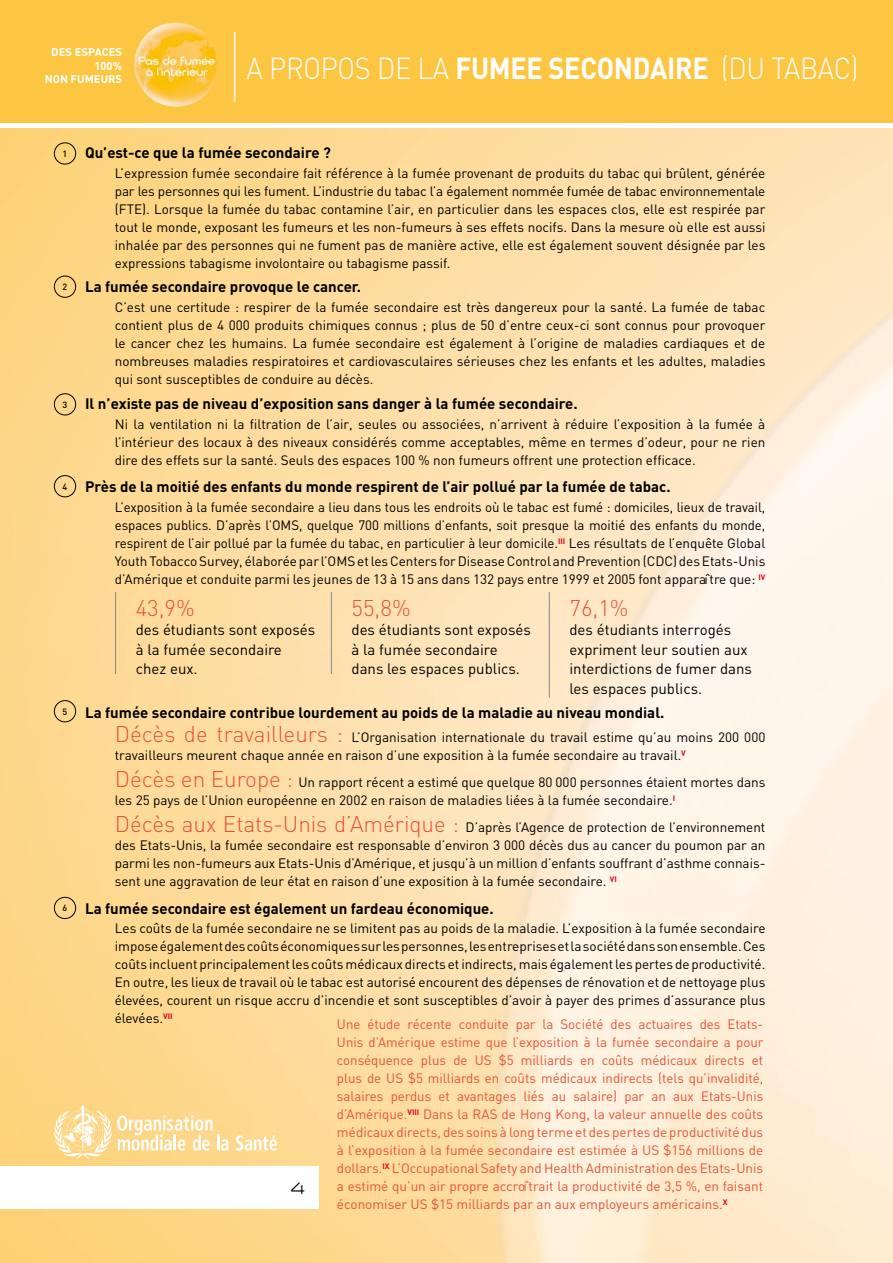
<style>
.page{position:relative;width:893px;height:1263px;background:#fff}
.page>*{position:absolute;margin:0;border:0;box-sizing:border-box;transform-origin:0 0}
.t1{font:300 30px "DIN";letter-spacing:-.01em;color:#fff;scale:.9 1}
.t2{font:300 22.5px "DIN";color:#e75236}
.t3{font:18px "Cabourg";color:#000}
.t4{font:700 15px "DIN";color:#000}
.t5{font:15px/19.5px "DIN";color:#000}
.t6{font:13.5px/18px "DIN";color:#000;text-align:justify}
.t7{font:13.5px/18px "DIN";color:#e75236;text-align:justify}
.t8{font:700 11.25px/13.5px "DIN";color:#fff;text-align:right}
.t9{font:500 9px "DIN";color:#000}
.s1{font-weight:700}
.s2{font-weight:300;font-size:22.5px;color:#e75236}
</style>
<div class="page">
<img style="left:0;top:128px;width:893px;height:1135px">
<div style="left:0;top:1166px;width:319px;height:43px;background:#fff"></div>
<div style="left:0;top:0;width:893px;height:126px;background:#fcc643"></div>
<div style="left:0;top:123px;width:893px;height:5px;background:#fff"></div>
<hr style="left:234px;top:32px;width:1px;height:70px;background:#fff">
<img style="left:134px;top:23px;width:84px;height:84px;border-radius:50%">
<hr style="left:115px;top:592px;width:1px;height:82px;background:#878889">
<hr style="left:331px;top:592px;width:1px;height:82px;background:#878889">
<hr style="left:549px;top:592px;width:1px;height:106px;background:#878889">
<div style="left:54px;top:142px;width:22px;height:22px;border:1px solid #000;border-radius:50%"></div>
<div style="left:54px;top:276px;width:22px;height:22px;border:1px solid #000;border-radius:50%"></div>
<div style="left:54px;top:393px;width:22px;height:22px;border:1px solid #000;border-radius:50%"></div>
<div style="left:54px;top:475px;width:22px;height:22px;border:1px solid #000;border-radius:50%"></div>
<div style="left:54px;top:700px;width:22px;height:22px;border:1px solid #000;border-radius:50%"></div>
<div style="left:54px;top:897px;width:22px;height:22px;border:1px solid #000;border-radius:50%"></div>
<svg style="left:54px;top:1106px;width:174px;height:53px;background:#fddfa1"></svg>
<svg style="left:236px;top:1135px;width:41px;height:15px"></svg>
<p class="t8" style="left:45px;top:45px;width:79px">DES ESPACES<br>100%<br>NON FUMEURS</p>
<h1 class="t1" style="left:247px;top:50px;width:681px">A PROPOS DE LA <span class="s1">FUMEE SECONDAIRE</span> (DU TABAC)</h1>
<p class="t9" style="left:63px;top:148px;width:6px">1</p>
<p class="t4" style="left:85px;top:143px;width:247px">Qu’est-ce que la fumée secondaire ?</p>
<p class="t6" style="left:115px;top:163px;width:652px">L’expression fumée secondaire fait référence à la fumée provenant de produits du tabac qui brûlent, générée par les personnes qui les fument. L’industrie du tabac l’a également nommée fumée de tabac environnementale (FTE). Lorsque la fumée du tabac contamine l’air, en particulier dans les espaces clos, elle est respirée par tout le monde, exposant les fumeurs et les non-fumeurs à ses effets nocifs. Dans la mesure où elle est aussi inhalée par des personnes qui ne fument pas de manière active, elle est également souvent désignée par les expressions tabagisme involontaire ou tabagisme passif.</p>
<p class="t9" style="left:63px;top:281px;width:6px">2</p>
<p class="t4" style="left:85px;top:277px;width:278px">La fumée secondaire provoque le cancer.</p>
<p class="t6" style="left:115px;top:298px;width:652px">C’est une certitude : respirer de la fumée secondaire est très dangereux pour la santé. La fumée de tabac contient plus de 4 000 produits chimiques connus ; plus de 50 d’entre ceux-ci sont connus pour provoquer le cancer chez les humains. La fumée secondaire est également à l’origine de maladies cardiaques et de nombreuses maladies respiratoires et cardiovasculaires sérieuses chez les enfants et les adultes, maladies qui sont susceptibles de conduire au décès.</p>
<p class="t9" style="left:63px;top:399px;width:6px">3</p>
<p class="t4" style="left:85px;top:394px;width:494px">Il n’existe pas de niveau d’exposition sans danger à la fumée secondaire.</p>
<p class="t6" style="left:115px;top:415px;width:652px">Ni la ventilation ni la filtration de l’air, seules ou associées, n’arrivent à réduire l’exposition à la fumée à l’intérieur des locaux à des niveaux considérés comme acceptables, même en termes d’odeur, pour ne rien dire des effets sur la santé. Seuls des espaces 100 % non fumeurs offrent une protection efficace.</p>
<p class="t9" style="left:63px;top:481px;width:6px">4</p>
<p class="t4" style="left:85px;top:477px;width:587px">Près de la moitié des enfants du monde respirent de l’air pollué par la fumée de tabac.</p>
<p class="t6" style="left:115px;top:498px;width:652px">L’exposition à la fumée secondaire a lieu dans tous les endroits où le tabac est fumé : domiciles, lieux de travail, espaces publics. D’après l’OMS, quelque 700 millions d’enfants, soit presque la moitié des enfants du monde, respirent de l’air pollué par la fumée du tabac, en particulier à leur domicile.<sup>III</sup> Les résultats de l’enquête Global Youth Tobacco Survey, élaborée par l’OMS et les Centers for Disease Control and Prevention (CDC) des Etats-Unis d’Amérique et conduite parmi les jeunes de 13 à 15 ans dans 132 pays entre 1999 et 2005 font apparaître que: <sup>IV</sup></p>
<h2 class="t2" style="left:136px;top:594px;width:61px">43,9%</h2>
<p class="t5" style="left:136px;top:620px;width:181px">des étudiants sont exposés à la fumée secondaire chez eux.</p>
<h2 class="t2" style="left:351px;top:594px;width:61px">55,8%</h2>
<p class="t5" style="left:351px;top:620px;width:181px">des étudiants sont exposés à la fumée secondaire dans les espaces publics.</p>
<h2 class="t2" style="left:569px;top:594px;width:61px">76,1%</h2>
<p class="t5" style="left:569px;top:620px;width:184px">des étudiants interrogés expriment leur soutien aux interdictions de fumer dans les espaces publics.</p>
<p class="t9" style="left:63px;top:706px;width:6px">5</p>
<p class="t4" style="left:85px;top:703px;width:581px">La fumée secondaire contribue lourdement au poids de la maladie au niveau mondial.</p>
<p class="t6" style="left:115px;top:728px;width:652px"><span class="s2">Décès de travailleurs :</span> L’Organisation internationale du travail estime qu’au moins 200 000 travailleurs meurent chaque année en raison d’une exposition à la fumée secondaire au travail.<sup>V</sup></p>
<p class="t6" style="left:115px;top:773px;width:652px"><span class="s2">Décès en Europe :</span> Un rapport récent a estimé que quelque 80 000 personnes étaient mortes dans les 25 pays de l’Union européenne en 2002 en raison de maladies liées à la fumée secondaire.<sup>I</sup></p>
<p class="t6" style="left:115px;top:818px;width:652px"><span class="s2">Décès aux Etats-Unis d’Amérique :</span> D’après l’Agence de protection de l’environnement des Etats-Unis, la fumée secondaire est responsable d’environ 3 000 décès dus au cancer du poumon par an parmi les non-fumeurs aux Etats-Unis d’Amérique, et jusqu’à un million d’enfants souffrant d’asthme connais&shy;sent une aggravation de leur état en raison d’une exposition à la fumée secondaire. <sup>VI</sup></p>
<p class="t9" style="left:63px;top:902px;width:6px">6</p>
<p class="t4" style="left:85px;top:899px;width:410px">La fumée secondaire est également un fardeau économique.</p>
<p class="t6" style="left:115px;top:919px;width:652px">Les coûts de la fumée secondaire ne se limitent pas au poids de la maladie. L’exposition à la fumée secondaire impose également des coûts économiques sur les personnes, les entreprises et la société dans son ensemble. Ces coûts incluent principalement les coûts médicaux directs et indirects, mais également les pertes de productivité.<br>En outre, les lieux de travail où le tabac est autorisé encourent des dépenses de rénovation et de nettoyage plus élevées, courent un risque accru d’incendie et sont susceptibles d’avoir à payer des primes d’assurance plus élevées.<sup>VII</sup></p>
<p class="t7" style="left:337px;top:1015px;width:428px">Une étude récente conduite par la Société des actuaires des Etats-Unis d’Amérique estime que l’exposition à la fumée secondaire a pour conséquence plus de US $5 milliards en coûts médicaux directs et plus de US $5 milliards en coûts médicaux indirects (tels qu’invalidité, salaires perdus et avantages liés au salaire) par an aux Etats-Unis d’Amérique.<sup>VIII</sup> Dans la RAS de Hong Kong, la valeur annuelle des coûts médicaux directs, des soins à long terme et des pertes de productivité dus à l’exposition à la fumée secondaire est estimée à US $156 millions de dollars.<sup>IX</sup> L’Occupational Safety and Health Administration des Etats-Unis a estimé qu’un air propre accroîtrait la productivité de 3,5 %, en faisant économiser US $15 milliards par an aux employeurs américains.<sup>X</sup></p>
<h3 class="t3" style="left:291px;top:1179px;width:16px">4</h3>
</div>
